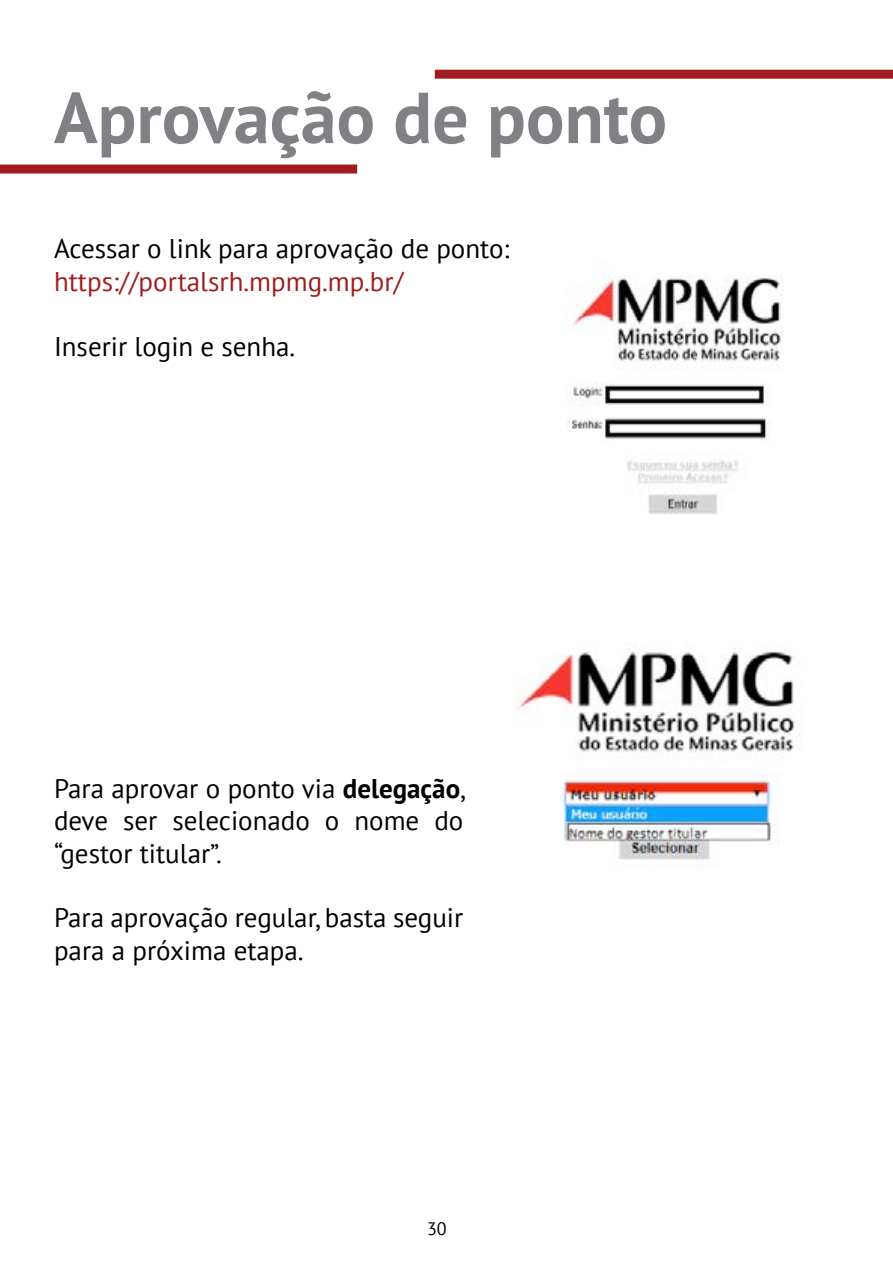
<style>
.page{position:relative;width:893px;height:1263px;background:#fff}
.page>*{position:absolute;margin:0;border:0;box-sizing:border-box;transform-origin:0 0}
.t1{font:700 72px "PT Sans";color:#818185}
.t2{font:27px/32.4px "PT Sans";color:#000;text-align:justify}
.t3{font:27px "PT Sans";color:#9f1d20}
.t4{font:18px "PT Sans";color:#000}
.s1{font-weight:700}
</style>
<div class="page">
<div style="left:0;top:165px;width:357px;height:9px;background:#9f1d21"></div>
<div style="left:435px;top:70px;width:458px;height:9px;background:#9f1d20"></div>
<img style="left:567px;top:274px;width:216px;height:240px">
<img style="left:517px;top:651px;width:278px;height:209px">
<h1 class="t1" style="left:54px;top:70px;width:615px">Aprovação de ponto</h1>
<p class="t2" style="left:54px;top:232px;width:457px">Acessar o link para aprovação de ponto:</p>
<p class="t3" style="left:54px;top:264px;width:351px">https://portalsrh.mpmg.mp.br/</p>
<p class="t2" style="left:54px;top:329px;width:243px">Inserir login e senha.</p>
<p class="t2" style="left:54px;top:771px;width:413px">Para aprovar o ponto via <span class="s1">delegação</span>, deve ser selecionado o nome do “gestor titular”.</p>
<p class="t2" style="left:54px;top:901px;width:411px">Para aprovação regular, basta seguir para a próxima etapa.</p>
<p class="t4" style="left:427px;top:1217px;width:21px">30</p>
</div>
